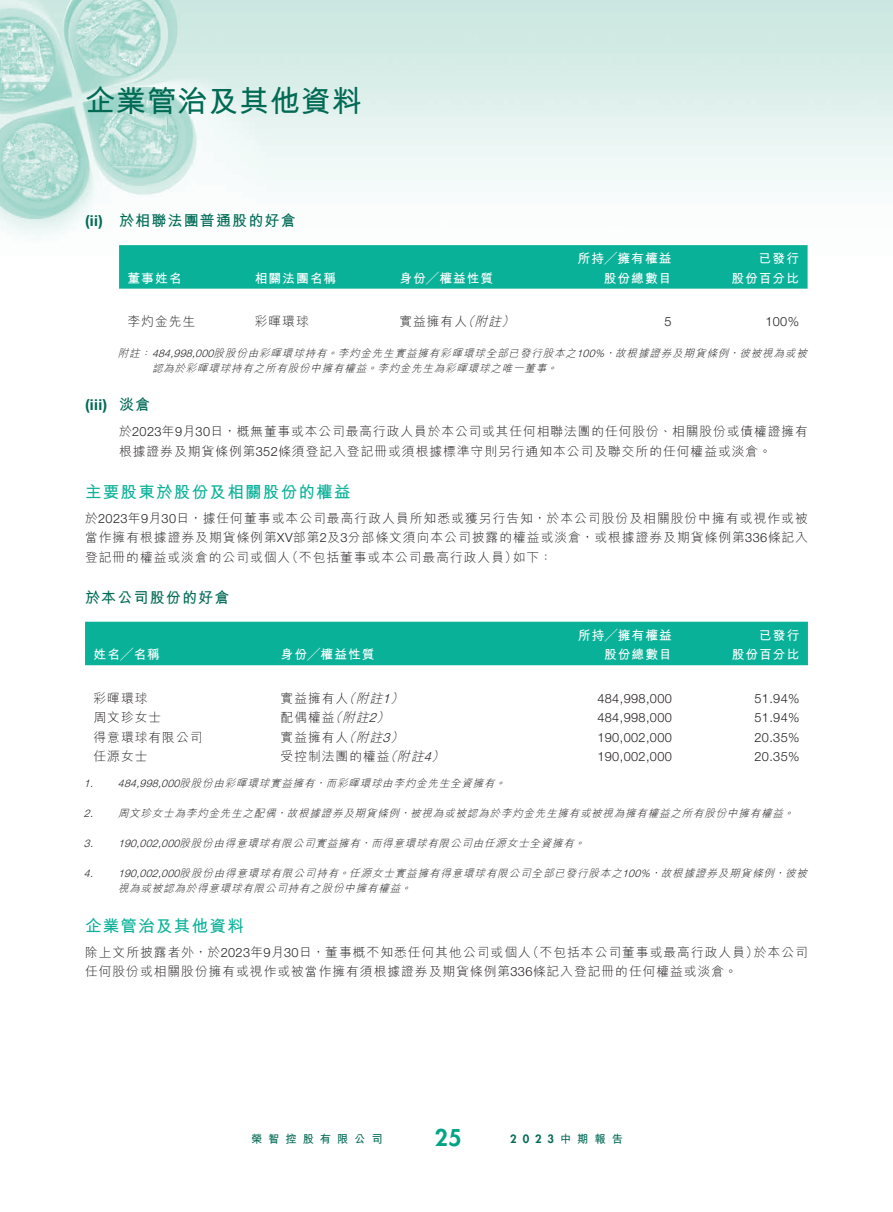
<style>
.page{position:relative;width:893px;height:1212px;background:#fff}
.page>*{position:absolute;margin:0;border:0;box-sizing:border-box;transform-origin:0 0}
.t1{font:700 30px "M Hei HK";letter-spacing:.03em;color:#006a55}
.t2{font:800 22.5px "Futura Std";color:#00a485}
.t3{font:700 16.5px "M Hei HK";letter-spacing:.08em;color:#0ab199}
.t4{font:700 15px "M Hei HK";letter-spacing:.08em;color:#006a55}
.t5{font:700 15px "Helvetica Neue LT Std";color:#006a55}
.t6{font:300 12.75px/19.5px "M Hei HK";letter-spacing:.08em;color:#231f20}
.t7{font:300 12.75px "Helvetica Neue LT Std";letter-spacing:.03em;color:#231f20}
.t8{font:700 12.75px/19.5px "M Hei HK";letter-spacing:.08em;color:#fff;text-align:right}
.t9{font:italic 300 12.75px "M Hei HK";color:#231f20}
.t10{font:700 11.25px "M Hei HK";letter-spacing:.53em;color:#006a55}
.t11{font:800 11.25px "Futura Std";color:#006a55}
.t12{font:italic 300 10.5px "M Hei HK";color:#231f20}
.t13{font:italic 300 10.5px "Helvetica Neue LT Std";color:#231f20}
.s1{font-family:"M Hei HK"}
.s2{font-family:"Helvetica Neue LT Std"}
</style>
<div class="page">
<img style="left:0;top:0;width:893px;height:239px">
<div style="left:119px;top:245px;width:689px;height:44px;background:#0ab199"></div>
<div style="left:85px;top:622px;width:723px;height:43px;background:#0ab199"></div>
<h1 class="t1" style="left:85px;top:79px;width:278px">企業管治及其他資料</h1>
<p class="t5" style="left:85px;top:211px;width:19px">(ii)</p>
<p class="t5" style="left:85px;top:395px;width:24px">(iii)</p>
<p class="t4" style="left:119px;top:210px;width:178px">於相聯法團普通股的好倉</p>
<p class="t8" style="left:128px;top:267px;width:55px">董事姓名</p>
<p class="t6" style="left:128px;top:311px;width:69px">李灼金先生</p>
<p class="t8" style="left:255px;top:267px;width:83px">相關法團名稱</p>
<p class="t6" style="left:255px;top:311px;width:55px">彩暉環球</p>
<p class="t8" style="left:399px;top:267px;width:95px">身份╱權益性質</p>
<p class="t6" style="left:399px;top:311px;width:69px">實益擁有人</p>
<p class="t9" style="left:461px;top:312px;width:19px">（</p>
<p class="t9" style="left:501px;top:312px;width:19px">(</p>
<p class="t9" style="left:474px;top:312px;width:33px">附註</p>
<p class="t8" style="left:578px;top:248px;width:95px">所持╱擁有權益股份總數目</p>
<p class="t8" style="left:731px;top:248px;width:69px">已發行<br>股份百分比</p>
<p class="t7" style="left:765px;top:314px;width:35px">100%</p>
<p class="t7" style="left:664px;top:314px;width:9px">5</p>
<p class="t12" style="left:338px;top:345px;width:244px">李灼金先生實益擁有彩暉環球全部已發行股本之</p>
<p class="t12" style="left:118px;top:345px;width:27px">附註</p>
<p class="t12" style="left:615px;top:345px;width:118px">故根據證券及期貨條例</p>
<p class="t12" style="left:214px;top:345px;width:118px">股股份由彩暉環球持有</p>
<p class="t12" style="left:739px;top:345px;width:73px">彼被視為或被</p>
<p class="t13" style="left:576px;top:346px;width:44px">100%<span class="s1">，</span></p>
<p class="t13" style="left:152px;top:346px;width:66px">484,998,000</p>
<p class="t12" style="left:140px;top:345px;width:16px">：</p>
<p class="t12" style="left:327px;top:345px;width:16px">。</p>
<p class="t12" style="left:729px;top:345px;width:16px">，</p>
<p class="t12" style="left:152px;top:360px;width:219px">認為於彩暉環球持有之所有股份中擁有權益</p>
<p class="t12" style="left:377px;top:360px;width:174px">李灼金先生為彩暉環球之唯一董事</p>
<p class="t12" style="left:367px;top:360px;width:16px">。</p>
<p class="t12" style="left:547px;top:360px;width:16px">。</p>
<p class="t4" style="left:119px;top:394px;width:33px">淡倉</p>
<p class="t6" style="left:119px;top:421px;width:690px">於<span class="s2">2023</span>年 月<span class="s2">9 30</span>日，概無董事或本公司最高行政人員於本公司或其任何相聯法團的任何股份、相關股份或債權證擁有根據證券及期貨條例第<span class="s2">352</span>條須登記入登記冊或須根據標準守則另行通知本公司及聯交所的任何權益或淡倉。</p>
<p class="t3" style="left:85px;top:480px;width:267px">主要股東於股份及相關股份的權益</p>
<p class="t6" style="left:85px;top:508px;width:724px">於<span class="s2">2023</span>年 月<span class="s2">9 30</span>日，據任何董事或本公司最高行政人員所知悉或獲另行告知，於本公司股份及相關股份中擁有或視作或被</p>
<p class="t6" style="left:85px;top:527px;width:724px">當作擁有根據證券及期貨條例第<span class="s2">XV</span>部第 及<span class="s2">2 3</span>分部條文須向本公司披露的權益或淡倉，或根據證券及期貨條例第<span class="s2">336</span>條記入</p>
<p class="t6" style="left:513px;top:547px;width:41px">如下：</p>
<p class="t6" style="left:286px;top:547px;width:233px">（不包括董事或本公司最高行政人員）</p>
<p class="t6" style="left:85px;top:547px;width:207px">登記冊的權益或淡倉的公司或個人</p>
<p class="t4" style="left:85px;top:586px;width:146px">於本公司股份的好倉</p>
<p class="t8" style="left:94px;top:644px;width:68px">姓名╱名稱</p>
<p class="t6" style="left:94px;top:688px;width:55px">彩暉環球</p>
<p class="t8" style="left:281px;top:644px;width:95px">身份╱權益性質</p>
<p class="t6" style="left:281px;top:688px;width:69px">實益擁有人</p>
<p class="t9" style="left:343px;top:689px;width:19px">（</p>
<p class="t9" style="left:383px;top:689px;width:26px">(<span class="s2">1</span></p>
<p class="t9" style="left:356px;top:689px;width:33px">附註</p>
<p class="t8" style="left:578px;top:624px;width:95px">所持╱擁有權益股份總數目</p>
<p class="t8" style="left:732px;top:624px;width:69px">已發行<br>股份百分比</p>
<p class="t7" style="left:754px;top:690px;width:47px">51.94%</p>
<p class="t7" style="left:597px;top:690px;width:76px">484,998,000</p>
<p class="t6" style="left:94px;top:707px;width:69px">周文珍女士</p>
<p class="t9" style="left:329px;top:708px;width:19px">（</p>
<p class="t9" style="left:369px;top:708px;width:26px">(<span class="s2">2</span></p>
<p class="t9" style="left:342px;top:708px;width:33px">附註</p>
<p class="t6" style="left:281px;top:707px;width:55px">配偶權益</p>
<p class="t7" style="left:597px;top:710px;width:76px">484,998,000</p>
<p class="t7" style="left:754px;top:710px;width:47px">51.94%</p>
<p class="t6" style="left:94px;top:727px;width:110px">得意環球有限公司</p>
<p class="t6" style="left:281px;top:727px;width:69px">實益擁有人</p>
<p class="t9" style="left:343px;top:728px;width:19px">（</p>
<p class="t9" style="left:383px;top:728px;width:26px">(<span class="s2">3</span></p>
<p class="t9" style="left:356px;top:728px;width:33px">附註</p>
<p class="t7" style="left:597px;top:729px;width:76px">190,002,000</p>
<p class="t7" style="left:754px;top:729px;width:47px">20.35%</p>
<p class="t6" style="left:94px;top:746px;width:55px">任源女士</p>
<p class="t9" style="left:384px;top:747px;width:19px">（</p>
<p class="t9" style="left:424px;top:747px;width:26px">(<span class="s2">4</span></p>
<p class="t9" style="left:397px;top:747px;width:33px">附註</p>
<p class="t6" style="left:281px;top:746px;width:110px">受控制法團的權益</p>
<p class="t7" style="left:597px;top:749px;width:76px">190,002,000</p>
<p class="t7" style="left:754px;top:749px;width:47px">20.35%</p>
<p class="t13" style="left:84px;top:777px;width:14px">1.</p>
<p class="t12" style="left:180px;top:776px;width:140px">股股份由彩暉環球實益擁有</p>
<p class="t12" style="left:326px;top:776px;width:174px">而彩暉環球由李灼金先生全資擁有</p>
<p class="t13" style="left:118px;top:777px;width:66px">484,998,000</p>
<p class="t12" style="left:495px;top:776px;width:16px">。</p>
<p class="t12" style="left:315px;top:776px;width:16px">，</p>
<p class="t13" style="left:84px;top:807px;width:14px">2.</p>
<p class="t12" style="left:410px;top:806px;width:378px">被視為或被認為於李灼金先生擁有或被視為擁有權益之所有股份中擁有權益</p>
<p class="t12" style="left:118px;top:806px;width:163px">周文珍女士為李灼金先生之配偶</p>
<p class="t12" style="left:287px;top:806px;width:118px">故根據證券及期貨條例</p>
<p class="t12" style="left:783px;top:806px;width:16px">。</p>
<p class="t12" style="left:276px;top:806px;width:16px">，</p>
<p class="t12" style="left:399px;top:806px;width:16px">，</p>
<p class="t13" style="left:84px;top:837px;width:14px">3.</p>
<p class="t12" style="left:180px;top:836px;width:186px">股股份由得意環球有限公司實益擁有</p>
<p class="t12" style="left:371px;top:836px;width:208px">而得意環球有限公司由任源女士全資擁有</p>
<p class="t13" style="left:118px;top:837px;width:66px">190,002,000</p>
<p class="t12" style="left:574px;top:836px;width:16px">。</p>
<p class="t12" style="left:360px;top:836px;width:16px">，</p>
<p class="t13" style="left:84px;top:867px;width:14px">4.</p>
<p class="t12" style="left:349px;top:866px;width:278px">任源女士實益擁有得意環球有限公司全部已發行股本之</p>
<p class="t12" style="left:661px;top:866px;width:118px">故根據證券及期貨條例</p>
<p class="t12" style="left:180px;top:866px;width:164px">股股份由得意環球有限公司持有</p>
<p class="t12" style="left:785px;top:866px;width:27px">彼被</p>
<p class="t13" style="left:622px;top:867px;width:44px">100%<span class="s1">，</span></p>
<p class="t13" style="left:118px;top:867px;width:66px">190,002,000</p>
<p class="t12" style="left:339px;top:866px;width:16px">。</p>
<p class="t12" style="left:774px;top:866px;width:16px">，</p>
<p class="t12" style="left:118px;top:881px;width:287px">視為或被認為於得意環球有限公司持有之股份中擁有權益</p>
<p class="t3" style="left:85px;top:914px;width:160px">企業管治及其他資料</p>
<p class="t12" style="left:400px;top:881px;width:16px">。</p>
<p class="t6" style="left:526px;top:942px;width:233px">（不包括本公司董事或最高行政人員）</p>
<p class="t6" style="left:85px;top:942px;width:654px">除上文所披露者外，於<span class="s2">2023</span>年 月<span class="s2">9 30</span>日，董事概不知悉任何其他公司或個人<br>任何股份或相關股份擁有或視作或被當作擁有須根據證券及期貨條例第<span class="s2">336</span>條記入登記冊的任何權益或淡倉。</p>
<p class="t6" style="left:754px;top:942px;width:56px">於本公司</p>
<p class="t10" style="left:251px;top:1131px;width:133px">榮智控股有限公司</p>
<h2 class="t2" style="left:435px;top:1123px;width:28px">25</h2>
<p class="t10" style="left:560px;top:1131px;width:64px">中期報告</p>
<p class="t11" style="left:510px;top:1132px;width:45px">2023</p>
</div>
